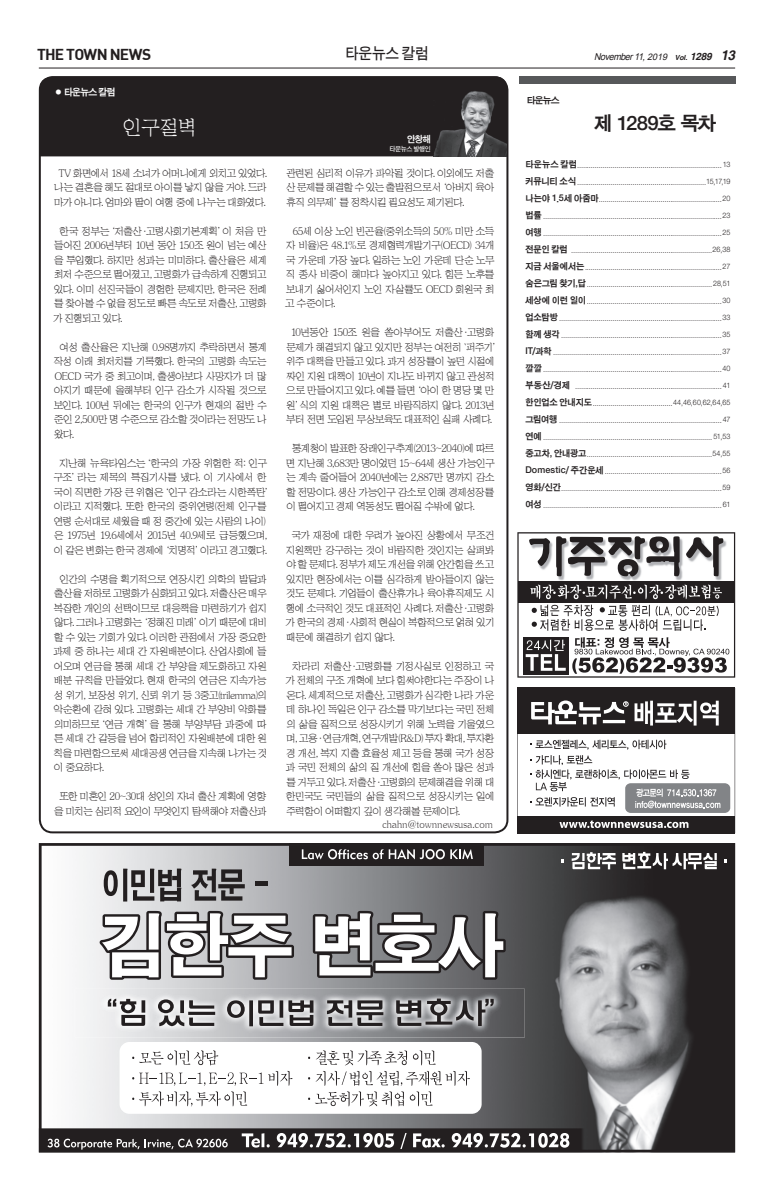
<style>
.page{position:relative;width:774px;height:1188px;background:#fff}
.page>*{position:absolute;margin:0;border:0;box-sizing:border-box;transform-origin:0 0}
.t1{font:21px "HY Sin Mun Myeong Jo";color:#fff;scale:.95 1}
.t2{font:19.8px "Sand Kg";letter-spacing:-.07em;color:#231f20;scale:1.04 1}
.t3{font:16px "Sand Tg";letter-spacing:-.01em;color:#231f20;scale:.95 1}
.t4{font:15.5px "Dinbol";letter-spacing:-.05em;color:#231f20}
.t5{font:10.5px/14.5px "HY Sin Mun Myeong Jo";letter-spacing:-.125em;color:#231f20;text-align:justify}
.t6{font:10px "HY Sin Mun Myeong Jo";letter-spacing:-.025em;color:#231f20;scale:.95 1}
.t7{font:10px "Sand Kg";letter-spacing:-.075em;color:#fff}
.t8{font:9.6px "Sand Kg";color:#fff}
.t9{font:italic 9.5px "Arial";color:#231f20;scale:.95 1}
.t10{font:9.4px "Sand Kg";color:#231f20;scale:1.04 1}
.t11{font:7.5px "Sand Jg";color:#231f20}
.t12{font:7px "Sand Tg";letter-spacing:-.075em;color:#fff}
.s1{font-size:9px}
.s2{font-family:"Helvetica";font-weight:700;font-size:7px}
.s3{font-family:"Helvetica";font-weight:700;font-size:10px}
.s4{font-family:"Helvetica";font-weight:700;font-size:13.5px}
.s5{font-family:"Sand Kg";font-size:9.4px}
</style>
<div class="page">
<hr style="left:39px;top:68px;width:696px;height:1px;background:#231f20">
<svg style="left:517px;top:532px;width:218px;height:146px"></svg>
<svg style="left:39px;top:843px;width:696px;height:309px;background:#7f7f81"></svg>
<svg style="left:99px;top:911px;width:195px;height:69px"></svg>
<svg style="left:313px;top:911px;width:193px;height:69px"></svg>
<div style="left:290px;top:843px;width:194px;height:22px;background:#231f20"></div>
<svg style="left:302px;top:849px;width:171px;height:10px"></svg>
<svg style="left:48px;top:1139px;width:180px;height:11px;background:#5b5858"></svg>
<svg style="left:242px;top:1133px;width:28px;height:15px"></svg>
<svg style="left:277px;top:1133px;width:117px;height:15px"></svg>
<svg style="left:400px;top:1133px;width:7px;height:16px"></svg>
<svg style="left:413px;top:1133px;width:32px;height:15px"></svg>
<svg style="left:452px;top:1133px;width:117px;height:15px"></svg>
<div style="left:120px;top:1042px;width:362px;height:72px;background:#fff;border-radius:10px"></div>
<svg style="left:132px;top:1050px;width:86px;height:15px"></svg>
<svg style="left:132px;top:1071px;width:160px;height:36px"></svg>
<svg style="left:316px;top:1050px;width:91px;height:15px"></svg>
<svg style="left:413px;top:1050px;width:23px;height:15px"></svg>
<svg style="left:308px;top:1071px;width:162px;height:35px"></svg>
<svg style="left:572px;top:852px;width:44px;height:17px"></svg>
<svg style="left:622px;top:852px;width:95px;height:17px"></svg>
<img style="left:75px;top:989px;width:450px;height:48px">
<svg style="left:108px;top:999px;width:8px;height:8px"></svg>
<img style="left:120px;top:999px;width:25px;height:27px">
<img style="left:158px;top:999px;width:26px;height:27px">
<img style="left:188px;top:1000px;width:27px;height:26px">
<img style="left:227px;top:1000px;width:26px;height:26px">
<img style="left:258px;top:1000px;width:26px;height:26px">
<img style="left:288px;top:1000px;width:26px;height:26px">
<img style="left:327px;top:1000px;width:26px;height:26px">
<img style="left:356px;top:1000px;width:28px;height:26px">
<img style="left:396px;top:1000px;width:26px;height:26px">
<img style="left:425px;top:998px;width:27px;height:27px">
<img style="left:456px;top:1000px;width:30px;height:26px">
<svg style="left:485px;top:999px;width:9px;height:8px"></svg>
<svg style="left:104px;top:869px;width:77px;height:33px;background:#858485"></svg>
<svg style="left:191px;top:869px;width:54px;height:32px;background:#767576"></svg>
<hr style="left:255px;top:882px;width:13px;height:4px;background:#231f20">
<div style="left:40px;top:77px;width:467px;height:79px;background:#231f20"></div>
<div style="left:39px;top:76px;width:469px;height:757px;border:2px solid #231f20;border-radius:13px"></div>
<img style="left:434px;top:89px;width:72px;height:67px">
<div style="left:519px;top:76px;width:216px;height:8px;background:#57585a"></div>
<svg style="left:517px;top:688px;width:218px;height:145px"></svg>
<h3 class="t4" style="left:37px;top:44px;width:116px">THE TOWN NEWS</h3>
<h3 class="t3" style="left:345px;top:46px;width:90px">타운뉴스 칼럼</h3>
<p class="t9" style="left:594px;top:50px;width:150px">November11,<span class="s1">2019</span> <span class="s2">Vol.</span> <span class="s3">1289</span> <span class="s4">1 3</span></p>
<h3 class="t7" style="left:54px;top:87px;width:63px">● 타운뉴스 칼럼</h3>
<h1 class="t1" style="left:123px;top:117px;width:80px">인구절벽</h1>
<h3 class="t5" style="left:54px;top:166px;width:215px;text-align:center">TV 화면에서 18세 소녀가 어머니에게 외치고 있었다. 나는 결혼을 해도 절대로 아이를 낳지 않을 거야. 드라 마가 아니다. 엄마와 딸이 여행 중에 나누는 대화였다.</h3>
<h3 class="t5" style="left:53px;top:224px;width:216px;text-indent:6px">한국 정부는‘저출산·고령사회기본계획’이 처음 만 들어진 2006년부터 10년 동안 150조 원이 넘는 예산 을 투입했다. 하지만 성과는 미미하다. 출산율은 세계 최저 수준으로 떨어졌고, 고령화가 급속하게 진행되고 있다. 이미 선진국들이 경험한 문제지만, 한국은 전례 를 찾아볼 수 없을 정도로 빠른 속도로 저출산, 고령화 가 진행되고 있다.</h3>
<h3 class="t5" style="left:53px;top:340px;width:216px;text-indent:6px">여성 출산율은 지난해 0.98명까지 추락하면서 통계 작성 이래 최저치를 기록했다. 한국의 고령화 속도는 OECD 국가 중 최고이며, 출생아보다 사망자가 더 많 아지기 때문에 올해부터 인구 감소가 시작될 것으로 보인다. 100년 뒤에는 한국의 인구가 현재의 절반 수 준인 2,500만 명 수준으로 감소할 것이라는 전망도 나 왔다.</h3>
<h3 class="t5" style="left:53px;top:456px;width:223px;text-align:left;text-indent:6px">지난해 뉴욕타임스는‘한국의 가장 위험한 적: 인구 구조’라는 제목의 특집기사를 냈다. 이 기사에서 한 국이 직면한 가장 큰 위협은‘인구 감소라는 시한폭탄’ 이라고 지적했다. 또한 한국의 중위연령(전체 인구를 연령 순서대로 세웠을 때 정 중간에 있는 사람의 나이) 은 1975년 19.6세에서 2015년 40.9세로 급등했으며, 이 같은 변화는 한국 경제에‘치명적’이라고 경고했다.</h3>
<p class="t5" style="left:53px;top:572px;width:216px;text-indent:6px">인간의 수명을 획기적으로 연장시킨 의학의 발달과 출산율 저하로 고령화가 심화되고 있다. 저출산은 매우 복잡한 개인의 선택이므로 대응책을 마련하기가 쉽지 않다. 그러나 고령화는‘정해진 미래’이기 때문에 대비 할 수 있는 기회가 있다. 이러한 관점에서 가장 중요한 과제 중 하나는 세대 간 자원배분이다. 산업사회에 들 어오며 연금을 통해 세대 간 부양을 제도화하고 자원 배분 규칙을 만들었다. 현재 한국의 연금은 지속가능 성 위기, 보장성 위기, 신뢰 위기 등 3중고(trilemma)의 악순환에 갇혀 있다. 고령화는 세대 간 부양비 악화를 의미하므로‘연금 개혁’을 통해 부양부담 과중에 따 른 세대 간 갈등을 넘어 합리적인 자원배분에 대한 원 칙을 마련함으로써 세대공생 연금을 지속해 나가는 것 이 중요하다.</p>
<h3 class="t5" style="left:54px;top:789px;width:215px;text-align:center">또한 미혼인 20~30대 성인의 자녀 출산 계획에 영향 을 미치는 심리적 요인이 무엇인지 탐색해야 저출산과</h3>
<p class="t8" style="left:407px;top:134px;width:25px">안창해</p>
<p class="t12" style="left:390px;top:146px;width:43px">타운뉴스 발행인</p>
<h3 class="t5" style="left:286px;top:166px;width:210px">관련된 심리적 이유가 파악될 것이다. 이외에도 저출 산 문제를 해결할 수 있는 출발점으로서‘아버지 육아 휴직 의무제’를 정착시킬 필요성도 제기된다.</h3>
<h3 class="t5" style="left:285px;top:224px;width:212px;text-indent:7px">65세 이상 노인 빈곤율(중위소득의 50% 미만 소득 자 비율)은 48.1%로 경제협력개발기구(OECD) 34개 국 가운데 가장 높다. 일하는 노인 가운데 단순 노무 직 종사 비중이 해마다 높아지고 있다. 힘든 노후를 보내기 싫어서인지 노인 자살률도 OECD 회원국 최 고 수준이다.</h3>
<h3 class="t5" style="left:286px;top:325px;width:218px;text-align:left;text-indent:5px">10년동안 150조 원을 쏟아부어도 저출산·고령화 문제가 해결되지 않고 있지만 정부는 여전히 `퍼주기’ 위주 대책을 만들고 있다. 과거 성장률이 높던 시절에 짜인 지원 대책이 10년이 지나도 바뀌지 않고 관성적 으로 만들어지고 있다. 예를 들면‘아이 한 명당 몇 만 원’식의 지원 대책은 별로 바람직하지 않다. 2013년 부터 전면 도입된 무상보육도 대표적인 실패 사례다.</h3>
<h3 class="t5" style="left:286px;top:441px;width:211px;text-indent:6px">통계청이 발표한 장래인구추계(2013~2040)에 따르 면 지난해 3,683만 명이었던 15~64세 생산 가능인구 는 계속 줄어들어 2040년에는 2,887만 명까지 감소 할 전망이다. 생산 가능인구 감소로 인해 경제성장률 이 떨어지고 경제 역동성도 떨어질 수밖에 없다.</h3>
<h3 class="t5" style="left:285px;top:528px;width:212px;text-indent:6px">국가 재정에 대한 우려가 높아진 상황에서 무조건 지원책만 강구하는 것이 바람직한 것인지는 살펴봐 야 할 문제다. 정부가 제도 개선을 위해 안간힘을 쓰고 있지만 현장에서는 이를 심각하게 받아들이지 않는 것도 문제다. 기업들이 출산휴가나 육아휴직제도 시 행에 소극적인 것도 대표적인 사례다. 저출산·고령화 가 한국의 경제·사회적 현실이 복합적으로 얽혀 있기 때문에 해결하기 쉽지 않다.</h3>
<p class="t5" style="left:285px;top:659px;width:212px;text-indent:7px">차라리 저출산·고령화를 기정사실로 인정하고 국 가 전체의 구조 개혁에 보다 힘써야한다는 주장이 나 온다. 세계적으로 저출산, 고령화가 심각한 나라 가운 데 하나인 독일은 인구 감소를 막기보다는 국민 전체 의 삶을 질적으로 성장시키기 위해 노력을 기울였으 며, 고용·연금개혁, 연구개발(R&amp;D) 투자 확대, 투자환 경 개선, 복지 지출 효율성 제고 등을 통해 국가 성장 과 국민 전체의 삶의 질 개선에 힘을 쏟아 많은 성과 를 거두고 있다. 저출산·고령화의 문제해결을 위해 대 한민국도 국민들의 삶을 질적으로 성장시키는 일에 주력함이 어떠할지 깊이 생각해볼 문제이다.</p>
<h3 class="t6" style="left:382px;top:820px;width:118px">chahn@townnewsusa.com</h3>
<p class="t10" style="left:527px;top:96px;width:33px">타운뉴스</p>
<h2 class="t2" style="left:594px;top:113px;width:120px">제 1289호 목차</h2>
<p class="t11" style="left:525px;top:161px;width:206px"><span class="s5">타운뉴스 칼럼</span>..........................................................................13</p>
<p class="t11" style="left:525px;top:178px;width:207px"><span class="s5">커뮤니티 소식</span>..................................................................15,17,19</p>
<p class="t11" style="left:525px;top:195px;width:207px"><span class="s5">나는야 1.5세 아줌마</span>...............................................................20</p>
<p class="t11" style="left:525px;top:212px;width:206px"><span class="s5">법률</span>...........................................................................................23</p>
<p class="t11" style="left:525px;top:229px;width:207px"><span class="s5">여행</span>...........................................................................................25</p>
<p class="t11" style="left:525px;top:246px;width:206px"><span class="s5">전문인 칼럼</span> ........................................................................26,38</p>
<p class="t11" style="left:525px;top:263px;width:206px"><span class="s5">지금 서울에서는</span>......................................................................27</p>
<p class="t11" style="left:525px;top:280px;width:207px"><span class="s5">숨은그림 찾기,답</span>................................................................ 28,51</p>
<p class="t11" style="left:525px;top:297px;width:207px"><span class="s5">세상에 이런 일이</span>.....................................................................30</p>
<p class="t11" style="left:525px;top:314px;width:207px"><span class="s5">업소탐방</span>...................................................................................33</p>
<p class="t11" style="left:525px;top:331px;width:207px"><span class="s5">함께 생각</span>..................................................................................35</p>
<p class="t11" style="left:525px;top:348px;width:206px"><span class="s5">IT/과학</span>......................................................................................37</p>
<p class="t11" style="left:525px;top:365px;width:206px"><span class="s5">깔깔</span>...........................................................................................40</p>
<p class="t11" style="left:525px;top:382px;width:206px"><span class="s5">부동산/경제</span> ........................................................................... 41</p>
<p class="t11" style="left:525px;top:399px;width:207px"><span class="s5">한인업소 안내지도</span>.........................................44,46,60,62,64,65</p>
<p class="t11" style="left:525px;top:416px;width:207px"><span class="s5">그림여행</span>...................................................................................47</p>
<p class="t11" style="left:525px;top:433px;width:207px"><span class="s5">연예</span>...................................................................................... 51,53</p>
<p class="t11" style="left:525px;top:450px;width:206px"><span class="s5">중고차, 안내광고</span>................................................................54,55</p>
<p class="t11" style="left:525px;top:467px;width:207px"><span class="s5">Domestic/ 주간운세</span>............................................................56</p>
<p class="t11" style="left:525px;top:484px;width:206px"><span class="s5">영화/신간</span>..................................................................................59</p>
<p class="t11" style="left:525px;top:501px;width:206px"><span class="s5">여성</span>...........................................................................................61</p>
</div>
